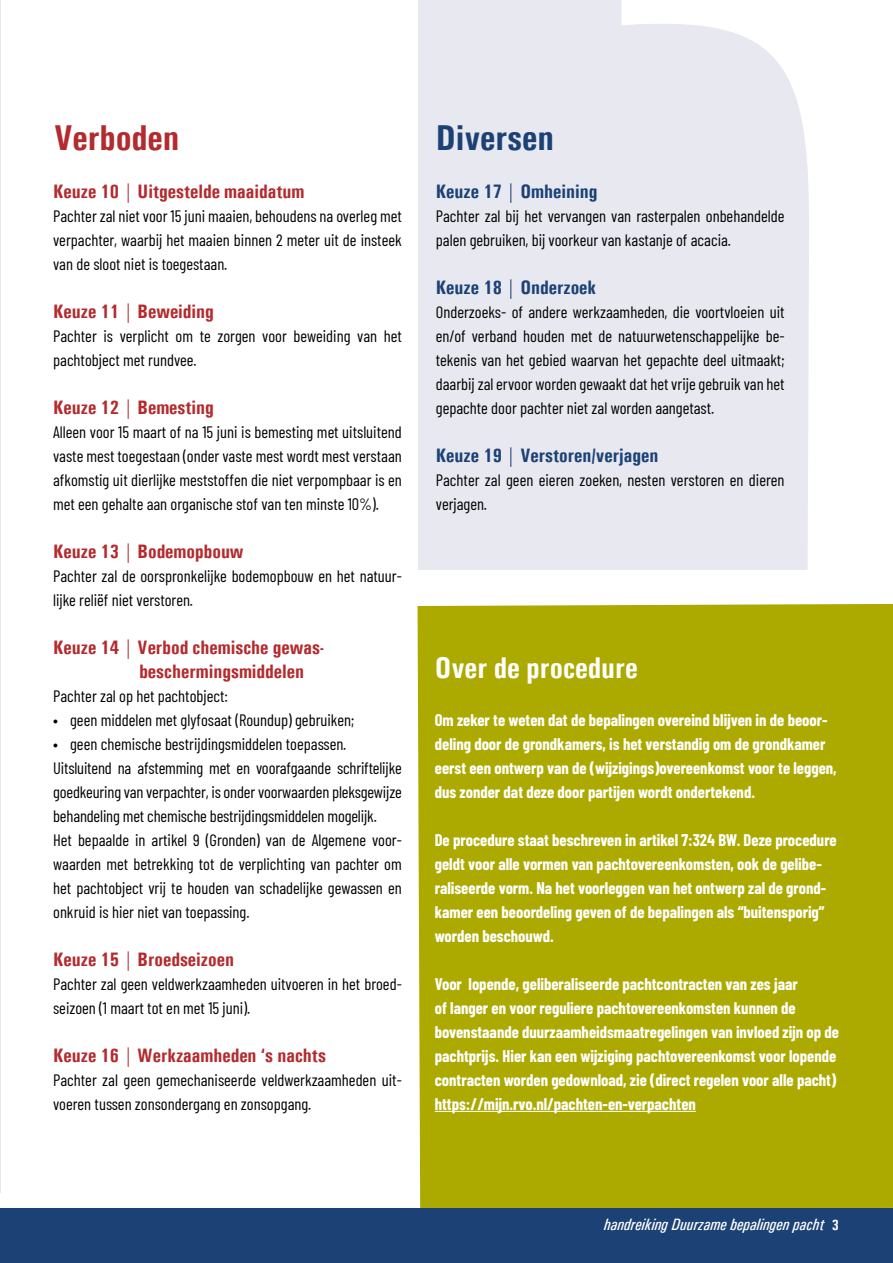
<style>
.page{position:relative;width:893px;height:1263px;background:#fff}
.page>*{position:absolute;margin:0;border:0;box-sizing:border-box;transform-origin:0 0}
.t1{font:700 condensed 36px "Univers";color:#b32b2e}
.t2{font:700 condensed 36px "Univers";color:#1b4175}
.t3{font:700 condensed 30px "Univers";color:#fff}
.t4{font:700 condensed 19.5px/24px "Univers";color:#b32b2e}
.t5{font:700 condensed 19.5px "Univers";color:#1b4175}
.t6{font:16.5px/24px "Barlow Condensed";color:#000}
.t7{font:700 16.5px/24px "Barlow Condensed";color:#fff}
.t8{font:italic 500 condensed 16.5px "Univers";color:#fff}
.s1{font-weight:700;font-style:normal;font-size:15px}
</style>
<div class="page">
<div style="left:418px;top:0;width:421px;height:570px;background:#e8e8f0"></div>
<svg style="left:621px;top:0;width:218px;height:570px"></svg>
<hr style="left:0;top:0;width:1px;height:1192px;background:#e8e8f0">
<div style="left:418px;top:603px;width:475px;height:606px;background:#acaa00"></div>
<div style="left:0;top:1209px;width:893px;height:54px;background:#1b4175"></div>
<hr style="left:435px;top:1111px;width:261px;height:1px;background:#fff">
<h1 class="t1" style="left:54px;top:116px;width:127px">Verboden</h1>
<h1 class="t2" style="left:436px;top:116px;width:120px">Diversen</h1>
<p class="t4" style="left:53px;top:179px;width:253px">Keuze 10 | Uitgestelde maaidatum</p>
<p class="t6" style="left:53px;top:203px;width:350px;text-align:justify">Pachter zal niet voor 15 juni maaien, behoudens na overleg met verpachter, waarbij het maaien binnen 2 meter uit de insteek van de sloot niet is toegestaan.</p>
<p class="t4" style="left:53px;top:299px;width:162px">Keuze 11 | Beweiding</p>
<p class="t6" style="left:53px;top:323px;width:350px">Pachter is verplicht om te zorgen voor beweiding van het pachtobject met rundvee.</p>
<p class="t4" style="left:53px;top:395px;width:162px">Keuze 12 | Bemesting</p>
<p class="t6" style="left:53px;top:419px;width:350px;text-align:justify">Alleen voor 15 maart of na 15 juni is bemesting met uitsluitend vaste mest toegestaan (onder vaste mest wordt mest verstaan afkomstig uit dierlijke meststoffen die niet verpompbaar is en met een gehalte aan organische stof van ten minste 10%).</p>
<p class="t4" style="left:53px;top:539px;width:192px">Keuze 13 | Bodemopbouw</p>
<p class="t6" style="left:53px;top:563px;width:349px">Pachter zal de oorspronkelijke bodemopbouw en het natuur&shy;lijke reliëf niet verstoren.</p>
<p class="t4" style="left:139px;top:635px;width:186px;text-indent:-86px">Keuze 14 | Verbod chemische gewas&shy;beschermingsmiddelen</p>
<p class="t6" style="left:53px;top:683px;width:176px">Pachter zal op het pachtobject:</p>
<p class="t6" style="left:53px;top:707px;width:303px">• geen middelen met glyfosaat (Roundup) gebruiken;</p>
<p class="t6" style="left:53px;top:731px;width:350px">• geen chemische bestrijdingsmiddelen toepassen.<br>Uitsluitend na afstemming met en voorafgaande schriftelijke goedkeuring van verpachter, is onder voorwaarden pleksgewijze behandeling met chemische bestrijdingsmiddelen mogelijk.<br>Het bepaalde in artikel 9 (Gronden) van de Algemene voor&shy;waarden met betrekking tot de verplichting van pachter om het pachtobject vrij te houden van schadelijke gewassen en onkruid is hier niet van toepassing.</p>
<p class="t4" style="left:53px;top:947px;width:182px">Keuze 15 | Broedseizoen</p>
<p class="t6" style="left:53px;top:971px;width:350px">Pachter zal geen veldwerkzaamheden uitvoeren in het broed&shy;seizoen (1 maart tot en met 15 juni).</p>
<p class="t4" style="left:53px;top:1043px;width:274px">Keuze 16 | Werkzaamheden ‘s nachts</p>
<p class="t6" style="left:53px;top:1067px;width:350px">Pachter zal geen gemechaniseerde veldwerkzaamheden uit&shy;voeren tussen zonsondergang en zonsopgang.</p>
<p class="t5" style="left:436px;top:180px;width:163px">Keuze 17 | Omheining</p>
<p class="t6" style="left:436px;top:203px;width:350px">Pachter zal bij het vervangen van rasterpalen onbehandelde palen gebruiken, bij voorkeur van kastanje of acacia.</p>
<p class="t5" style="left:436px;top:276px;width:162px">Keuze 18 | Onderzoek</p>
<p class="t6" style="left:436px;top:299px;width:350px;text-align:justify">Onderzoeks- of andere werkzaamheden, die voortvloeien uit en/of verband houden met de natuurwetenschappelijke be&shy;tekenis van het gebied waarvan het gepachte deel uitmaakt; daarbij zal ervoor worden gewaakt dat het vrije gebruik van het gepachte door pachter niet zal worden aangetast.</p>
<p class="t5" style="left:436px;top:444px;width:224px">Keuze 19 | Verstoren/verjagen</p>
<p class="t6" style="left:436px;top:467px;width:350px">Pachter zal geen eieren zoeken, nesten verstoren en dieren verjagen.</p>
<h2 class="t3" style="left:435px;top:650px;width:204px">Over de procedure</h2>
<p class="t7" style="left:435px;top:707px;width:403px">Om zeker te weten dat de bepalingen overeind blijven in de beoor&shy;deling door de grondkamers, is het verstandig om de grondkamer eerst een ontwerp van de (wijzigings)overeenkomst voor te leggen, dus zonder dat deze door partijen wordt ondertekend.</p>
<p class="t7" style="left:435px;top:827px;width:403px">De procedure staat beschreven in artikel 7:324 BW. Deze procedure geldt voor alle vormen van pachtovereenkomsten, ook de gelibe&shy;raliseerde vorm. Na het voorleggen van het ontwerp zal de grond&shy;kamer een beoordeling geven of de bepalingen als “buitensporig” worden beschouwd.</p>
<p class="t7" style="left:435px;top:971px;width:406px">Voor lopende, geliberaliseerde pachtcontracten van zes jaar<br>of langer en voor reguliere pachtovereenkomsten kunnen de bovenstaande duurzaamheidsmaatregelingen van invloed zijn op de pachtprijs. Hier kan een wijziging pachtovereenkomst voor lopende contracten worden gedownload, zie (direct regelen voor alle pacht) https://mijn.rvo.nl/pachten-en-verpachten</p>
<p class="t8" style="left:604px;top:1215px;width:236px">handreiking Duurzame bepalingen pacht <span class="s1">3</span></p>
</div>
